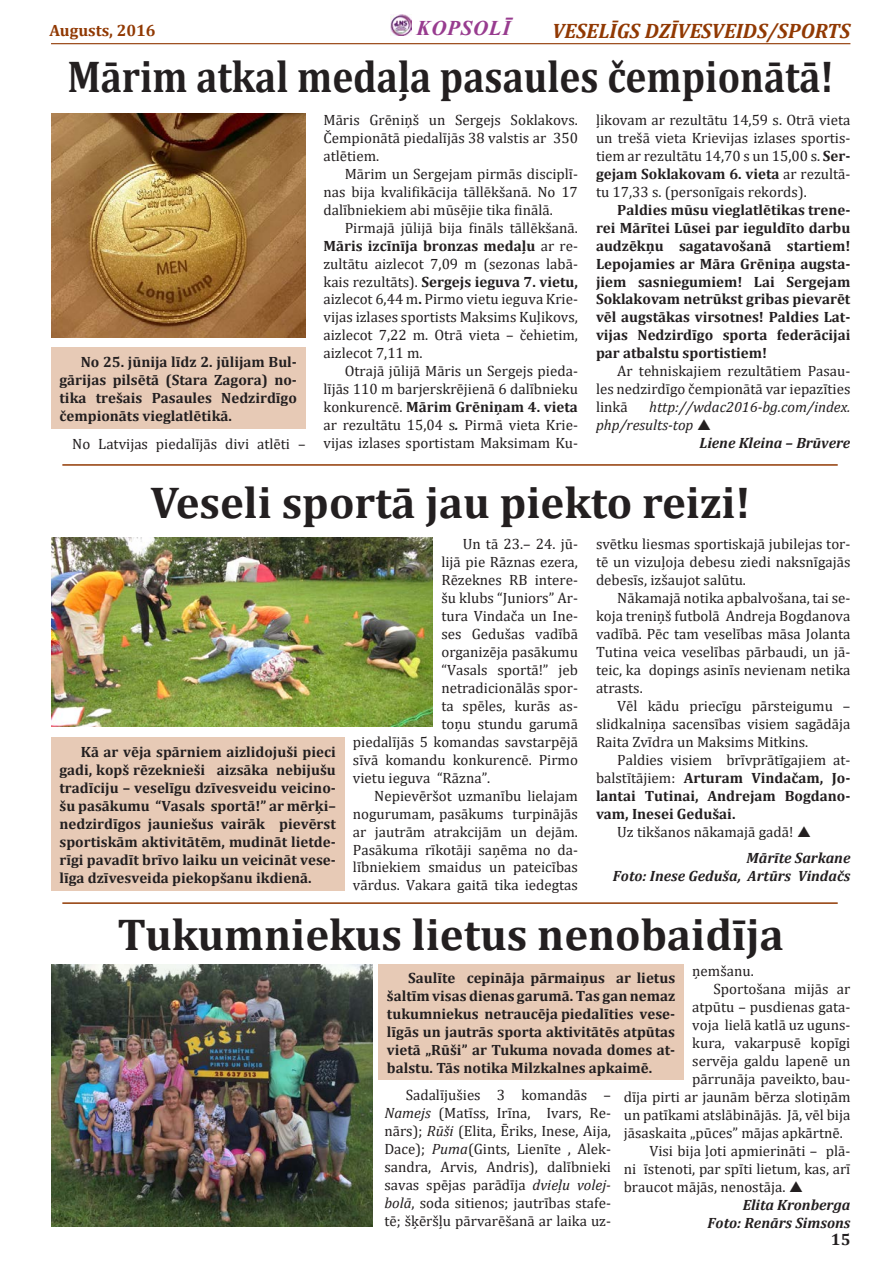
<style>
.page{position:relative;width:893px;height:1263px;background:#fff}
.page>*{position:absolute;margin:0;border:0;box-sizing:border-box;transform-origin:0 0}
.t1{font:700 44.85px "Cambria";color:#231f20}
.t2{font:700 44.85px "Cambria";color:#231f20;scale:.88 1}
.t3{font:italic 700 21px "Cambria";color:#913903}
.t4{font:italic 700 21px "Times New Roman";letter-spacing:.035em;color:#983c8f}
.t5{font:700 16.5px "Cambria";color:#913903}
.t6{font:700 16.5px "Cambria";color:#231f20}
.t7{font:15px/18px "Cambria";color:#231f20;text-align:justify}
.t8{font:700 15px/18px "Cambria";color:#231f20;text-align:justify}
.t9{font:italic 700 15px "Cambria";color:#231f20}
.t10{font:italic 15px/18px "Cambria";color:#231f20}
.s1{font-weight:700}
.s2{font-weight:700;font-style:italic}
.s3{font-weight:400}
.s4{font-style:italic}
</style>
<div class="page">
<img style="left:390px;top:14px;width:21px;height:21px">
<hr style="left:51px;top:43px;width:799px;height:1px;background:#913903">
<img style="left:51px;top:113px;width:254px;height:225px">
<div style="left:51px;top:347px;width:254px;height:82px;background:#e7cab6"></div>
<hr style="left:62px;top:464px;width:776px;height:2px;background:#913903">
<img style="left:51px;top:538px;width:382px;height:188px">
<div style="left:51px;top:737px;width:293px;height:154px;background:#e7cab6"></div>
<hr style="left:62px;top:902px;width:776px;height:2px;background:#913903">
<div style="left:378px;top:965px;width:306px;height:115px;background:#e7cab6"></div>
<img style="left:51px;top:965px;width:321px;height:261px">
<p class="t5" style="left:50px;top:19px;width:108px">Augusts, 2016</p>
<h2 class="t4" style="left:417px;top:13px;width:95px">KOPSOLĪ</h2>
<p class="t2" style="left:67px;top:45px;width:872px">Mārim atkal medaļa pasaules čempionātā!</p>
<p class="t3" style="left:552px;top:16px;width:300px">VESELĪGS DZĪVESVEIDS/SPORTS</p>
<p class="t8" style="left:60px;top:352px;width:239px;text-indent:21px">No 25. jūnija līdz 2. jūlijam Bul&shy;gārijas pilsētā (Stara Zagora) no&shy;tika trešais Pasaules Nedzirdīgo čempionāts vieglatlētikā.</p>
<p class="t7" style="left:72px;top:435px;width:235px">No Latvijas piedalījās divi atlēti –</p>
<p class="t7" style="left:323px;top:111px;width:256px">Māris Grēniņš un Sergejs Soklakovs.<br>Čempionātā piedalījās 38 valstis ar 350 atlētiem.</p>
<p class="t7" style="left:323px;top:165px;width:256px;text-indent:21px">Mārim un Sergejam pirmās disciplī&shy;nas bija kvalifikācija tāllēkšanā. No 17 dalībniekiem abi mūsējie tika finālā.</p>
<p class="t7" style="left:323px;top:218px;width:256px;text-indent:21px">Pirmajā jūlijā bija fināls tāllēkšanā.<br><span class="s1">Māris izcīnīja bronzas medaļu</span> ar re&shy;zultātu aizlecot 7,09 m (sezonas labā&shy;kais rezultāts). <span class="s1">Sergejs ieguva 7. vietu, </span>aizlecot 6,44 m<span class="s1">.</span> Pirmo vietu ieguva Krie&shy;vijas izlases sportists Maksims Kuļikovs, aizlecot 7,22 m. Otrā vieta – čehietim, aizlecot 7,11 m.</p>
<p class="t7" style="left:323px;top:362px;width:256px;text-indent:21px">Otrajā jūlijā Māris un Sergejs pieda&shy;lījās 110 m barjerskrējienā 6 dalībnieku konkurencē. <span class="s1">Mārim Grēniņam 4. vieta </span>ar rezultātu 15,04 s<span class="s2">.</span> Pirmā vieta Krie&shy;vijas izlases sportistam Maksimam Ku-</p>
<p class="t7" style="left:596px;top:111px;width:256px">ļikovam ar rezultātu 14,59 s. Otrā vieta un trešā vieta Krievijas izlases sportis&shy;tiem ar rezultātu 14,70 s un 15,00 s. <span class="s1">Ser&shy;gejam Soklakovam 6. vieta</span> ar rezultā&shy;tu 17,33 s. (personīgais rekords).</p>
<p class="t8" style="left:596px;top:200px;width:256px;text-indent:21px">Paldies mūsu vieglatlētikas trene&shy;rei Mārītei Lūsei par ieguldīto darbu audzēkņu sagatavošanā startiem!<br>Lepojamies ar Māra Grēniņa augsta&shy;jiem sasniegumiem! Lai Sergejam Soklakovam netrūkst gribas pievarēt vēl augstākas virsotnes! Paldies Lat&shy;vijas Nedzirdīgo sporta federācijai par atbalstu sportistiem!</p>
<p class="t7" style="left:596px;top:362px;width:256px;text-indent:21px">Ar tehniskajiem rezultātiem Pasau&shy;les nedzirdīgo čempionātā var iepazīties linkā</p>
<p class="t10" style="left:596px;top:397px;width:256px;text-indent:53px">http://wdac2016-bg.com/index. php/results-top</p>
<p class="t9" style="left:699px;top:432px;width:153px">Liene Kleina – Brūvere</p>
<p class="t1" style="left:151px;top:471px;width:601px">Veseli sportā jau piekto reizi!</p>
<p class="t7" style="left:596px;top:535px;width:256px">svētku liesmas sportiskajā jubilejas tor&shy;tē un vizuļoja debesu ziedi naksnīgajās debesīs, izšaujot salūtu.</p>
<p class="t7" style="left:596px;top:589px;width:256px;text-indent:21px">Nākamajā notika apbalvošana, tai se&shy;koja treniņš futbolā Andreja Bogdanova vadībā. Pēc tam veselības māsa Jolanta Tutina veica veselības pārbaudi, un jā&shy;teic, ka dopings asinīs nevienam netika atrasts.</p>
<p class="t7" style="left:596px;top:697px;width:256px;text-indent:21px">Vēl kādu priecīgu pārsteigumu – slidkalniņa sacensības visiem sagādāja Raita Zvīdra un Maksims Mitkins.</p>
<p class="t8" style="left:596px;top:750px;width:256px;text-indent:21px"><span class="s3">Paldies visiem brīvprātīgajiem at&shy;balstītājiem:</span> Arturam Vindačam, Jo&shy;lantai Tutinai, Andrejam Bogdano&shy;vam, Inesei Gedušai.</p>
<p class="t7" style="left:617px;top:822px;width:178px">Uz tikšanos nākamajā gadā!</p>
<p class="t9" style="left:747px;top:847px;width:105px">Mārīte Sarkane</p>
<p class="t9" style="left:613px;top:865px;width:239px">Foto: Inese Geduša, Artūrs Vindačs</p>
<p class="t7" style="left:463px;top:535px;width:117px">Un tā 23.– 24. jū-</p>
<p class="t7" style="left:441px;top:553px;width:138px">lijā pie Rāznas ezera,</p>
<p class="t7" style="left:441px;top:571px;width:138px">Rēzeknes RB intere-</p>
<p class="t7" style="left:441px;top:589px;width:138px">šu klubs “Juniors” Ar-</p>
<p class="t7" style="left:441px;top:607px;width:138px">tura Vindača un Ine-</p>
<p class="t7" style="left:441px;top:625px;width:138px">ses Gedušas vadībā</p>
<p class="t7" style="left:441px;top:643px;width:138px">organizēja pasākumu</p>
<p class="t7" style="left:441px;top:661px;width:138px">“Vasals sportā!” jeb</p>
<p class="t7" style="left:441px;top:679px;width:138px">netradicionālās spor-</p>
<p class="t7" style="left:441px;top:697px;width:138px">ta spēles, kurās as-</p>
<p class="t7" style="left:441px;top:715px;width:138px">toņu stundu garumā</p>
<p class="t7" style="left:353px;top:733px;width:227px">piedalījās 5 komandas savstarpējā</p>
<p class="t7" style="left:353px;top:751px;width:227px">sīvā komandu konkurencē. Pirmo</p>
<p class="t7" style="left:353px;top:768px;width:139px">vietu ieguva “Rāzna”.</p>
<p class="t7" style="left:353px;top:786px;width:227px;text-indent:21px">Nepievēršot uzmanību lielajam nogurumam, pasākums turpinājās ar jautrām atrakcijām un dejām.<br>Pasākuma rīkotāji saņēma no da&shy;lībniekiem smaidus un pateicības vārdus. Vakara gaitā tika iedegtas</p>
<p class="t8" style="left:60px;top:743px;width:278px;text-indent:21px">Kā ar vēja spārniem aizlidojuši pieci gadi, kopš rēzeknieši aizsāka nebijušu tradīciju – veselīgu dzīvesveidu veicino&shy;šu pasākumu “Vasals sportā!” ar mērķi– nedzirdīgos jauniešus vairāk pievērst sportiskām aktivitātēm, mudināt lietde&shy;rīgi pavadīt brīvo laiku un veicināt vese&shy;līga dzīvesveida piekopšanu ikdienā.</p>
<p class="t1" style="left:118px;top:903px;width:668px">Tukumniekus lietus nenobaidīja</p>
<p class="t8" style="left:387px;top:969px;width:290px;text-indent:21px">Saulīte cepināja pārmaiņus ar lietus šaltīm visas dienas garumā. Tas gan nemaz tukumniekus netraucēja piedalīties vese&shy;līgās un jautrās sporta aktivitātēs atpūtas vietā „Rūši” ar Tukuma novada domes at&shy;balstu. Tās notika Milzkalnes apkaimē.</p>
<p class="t7" style="left:692px;top:962px;width:63px">ņemšanu.</p>
<p class="t7" style="left:713px;top:980px;width:138px">Sportošana mijās ar</p>
<p class="t7" style="left:692px;top:998px;width:160px">atpūtu – pusdienas gata-</p>
<p class="t7" style="left:692px;top:1016px;width:160px">voja lielā katlā uz uguns-</p>
<p class="t7" style="left:692px;top:1034px;width:160px">kura, vakarpusē kopīgi</p>
<p class="t7" style="left:692px;top:1052px;width:160px">servēja galdu lapenē un</p>
<p class="t7" style="left:692px;top:1070px;width:160px">pārrunāja paveikto, bau-</p>
<p class="t7" style="left:624px;top:1088px;width:228px">dīja pirti ar jaunām bērza slotiņām</p>
<p class="t7" style="left:624px;top:1106px;width:228px">un patīkami atslābinājās. Jā, vēl bija</p>
<p class="t7" style="left:624px;top:1124px;width:220px">jāsaskaita „pūces” mājas apkārtnē.</p>
<p class="t7" style="left:624px;top:1142px;width:228px;text-indent:26px">Visi bija ļoti apmierināti – plā&shy;ni īstenoti, par spīti lietum, kas, arī braucot mājās, nenostāja.</p>
<p class="t9" style="left:743px;top:1194px;width:109px">Elita Kronberga</p>
<p class="t9" style="left:708px;top:1212px;width:144px">Foto: Renārs Simsons</p>
<p class="t7" style="left:384px;top:1086px;width:228px;text-indent:21px">Sadalījušies 3 komandās – <span class="s4">Namejs</span> (Matīss, Irīna, Ivars, Re&shy;nārs); <span class="s4">Rūši</span> (Elita, Ēriks, Inese, Aija, Dace); <span class="s4">Puma</span>(Gints, Lienīte , Alek&shy;sandra, Arvis, Andris), dalībnieki savas spējas parādīja <span class="s4">dvieļu volej&shy;bolā</span>, soda sitienos; jautrības stafe&shy;tē; šķēršļu pārvarēšanā ar laika uz-</p>
<p class="t6" style="left:831px;top:1227px;width:21px">15</p>
</div>
